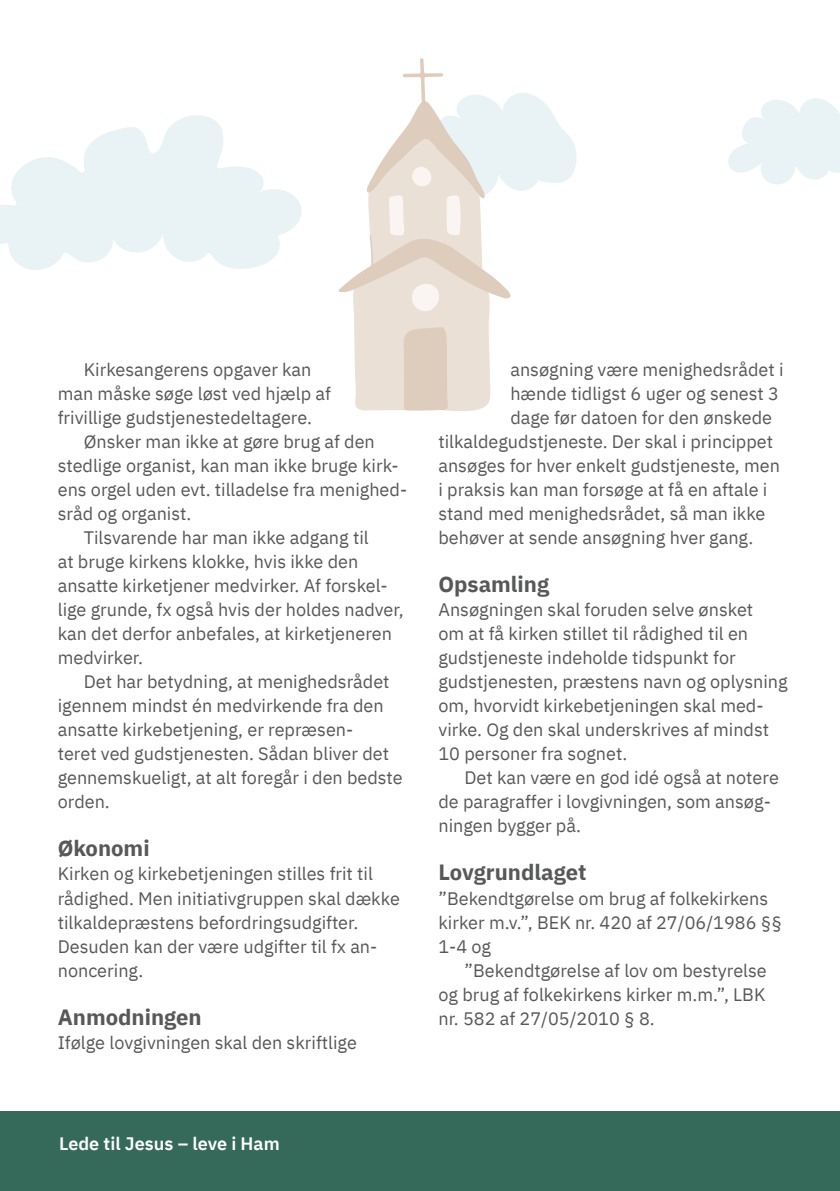
<style>
.page{position:relative;width:840px;height:1191px;background:#fff}
.page>*{position:absolute;margin:0;border:0;box-sizing:border-box;transform-origin:0 0}
.t1{font:700 22px "IBM Plex Sans";color:#57585a}
.t2{font:18px/24px "IBM Plex Sans";color:#57585a}
.t3{font:600 18px "IBM Plex Sans";color:#fff}
</style>
<div class="page">
<svg style="left:728px;top:98px;width:111px;height:86px"></svg>
<div style="left:0;top:1111px;width:839px;height:80px;background:#356a5a"></div>
<svg style="left:338px;top:58px;width:239px;height:353px"></svg>
<svg style="left:0;top:115px;width:302px;height:155px;fill:#e9f3f5"></svg>
<p class="t2" style="left:58px;top:356px;width:274px;text-indent:26px">Kirkesangerens opgaver kan man måske søge løst ved hjælp af frivillige gudstjenestedeltagere.</p>
<p class="t2" style="left:84px;top:428px;width:292px">Ønsker man ikke at gøre brug af den</p>
<p class="t2" style="left:58px;top:452px;width:342px">stedlige organist, kan man ikke bruge kirk-</p>
<p class="t2" style="left:58px;top:476px;width:351px">ens orgel uden evt. tilladelse fra menighed-</p>
<p class="t2" style="left:58px;top:500px;width:135px">sråd og organist.</p>
<p class="t2" style="left:84px;top:524px;width:286px">Tilsvarende har man ikke adgang til</p>
<p class="t2" style="left:58px;top:548px;width:302px">at bruge kirkens klokke, hvis ikke den</p>
<p class="t2" style="left:58px;top:572px;width:331px">ansatte kirketjener medvirker. Af forskel-</p>
<p class="t2" style="left:58px;top:596px;width:347px">lige grunde, fx også hvis der holdes nadver,</p>
<p class="t2" style="left:58px;top:620px;width:335px">kan det derfor anbefales, at kirketjeneren</p>
<p class="t2" style="left:58px;top:644px;width:87px">medvirker.</p>
<p class="t2" style="left:84px;top:668px;width:307px">Det har betydning, at menighedsrådet</p>
<p class="t2" style="left:58px;top:692px;width:327px">igennem mindst én medvirkende fra den</p>
<p class="t2" style="left:58px;top:716px;width:297px">ansatte kirkebetjening, er repræsen-</p>
<p class="t2" style="left:58px;top:740px;width:332px">teret ved gudstjenesten. Sådan bliver det</p>
<p class="t2" style="left:58px;top:764px;width:346px">gennemskueligt, at alt foregår i den bedste</p>
<p class="t2" style="left:58px;top:788px;width:54px">orden.</p>
<p class="t1" style="left:58px;top:831px;width:93px">Økonomi</p>
<p class="t2" style="left:58px;top:860px;width:343px">Kirken og kirkebetjeningen stilles frit til rådighed. Men initiativgruppen skal dække tilkaldepræstens befordringsudgifter.<br>Desuden kan der være udgifter til fx an&shy;noncering.</p>
<p class="t1" style="left:58px;top:999px;width:145px">Anmodningen</p>
<p class="t2" style="left:58px;top:1028px;width:300px">Ifølge lovgivningen skal den skriftlige</p>
<p class="t2" style="left:510px;top:356px;width:274px">ansøgning være menighedsrådet i</p>
<p class="t2" style="left:510px;top:380px;width:270px">hænde tidligst 6 uger og senest 3</p>
<p class="t2" style="left:510px;top:404px;width:263px">dage før datoen for den ønskede</p>
<p class="t2" style="left:438px;top:428px;width:336px">tilkaldegudstjeneste. Der skal i princippet</p>
<p class="t2" style="left:438px;top:452px;width:343px">ansøges for hver enkelt gudstjeneste, men</p>
<p class="t2" style="left:438px;top:476px;width:330px">i praksis kan man forsøge at få en aftale i</p>
<p class="t2" style="left:438px;top:500px;width:328px">stand med menighedsrådet, så man ikke</p>
<p class="t2" style="left:438px;top:524px;width:316px">behøver at sende ansøgning hver gang.</p>
<p class="t1" style="left:438px;top:567px;width:112px">Opsamling</p>
<p class="t2" style="left:438px;top:596px;width:350px">Ansøgningen skal foruden selve ønsket<br>om at få kirken stillet til rådighed til en gudstjeneste indeholde tidspunkt for gudstjenesten, præstens navn og oplysning om, hvorvidt kirkebetjeningen skal med&shy;virke. Og den skal underskrives af mindst 10 personer fra sognet.</p>
<p class="t2" style="left:438px;top:764px;width:342px;text-indent:26px">Det kan være en god idé også at notere de paragraffer i lovgivningen, som ansøg&shy;ningen bygger på.</p>
<p class="t1" style="left:438px;top:855px;width:150px">Lovgrundlaget</p>
<p class="t2" style="left:438px;top:884px;width:345px">”Bekendtgørelse om brug af folkekirkens kirker m.v.”, BEK nr. 420 af 27/06/1986 §§<br>1-4 og</p>
<p class="t2" style="left:438px;top:956px;width:330px;text-align:justify;text-indent:26px">”Bekendtgørelse af lov om bestyrelse og brug af folkekirkens kirker m.m.”, LBK nr. 582 af 27/05/2010 § 8.</p>
<p class="t3" style="left:59px;top:1129px;width:222px">Lede til Jesus – leve i Ham</p>
</div>
